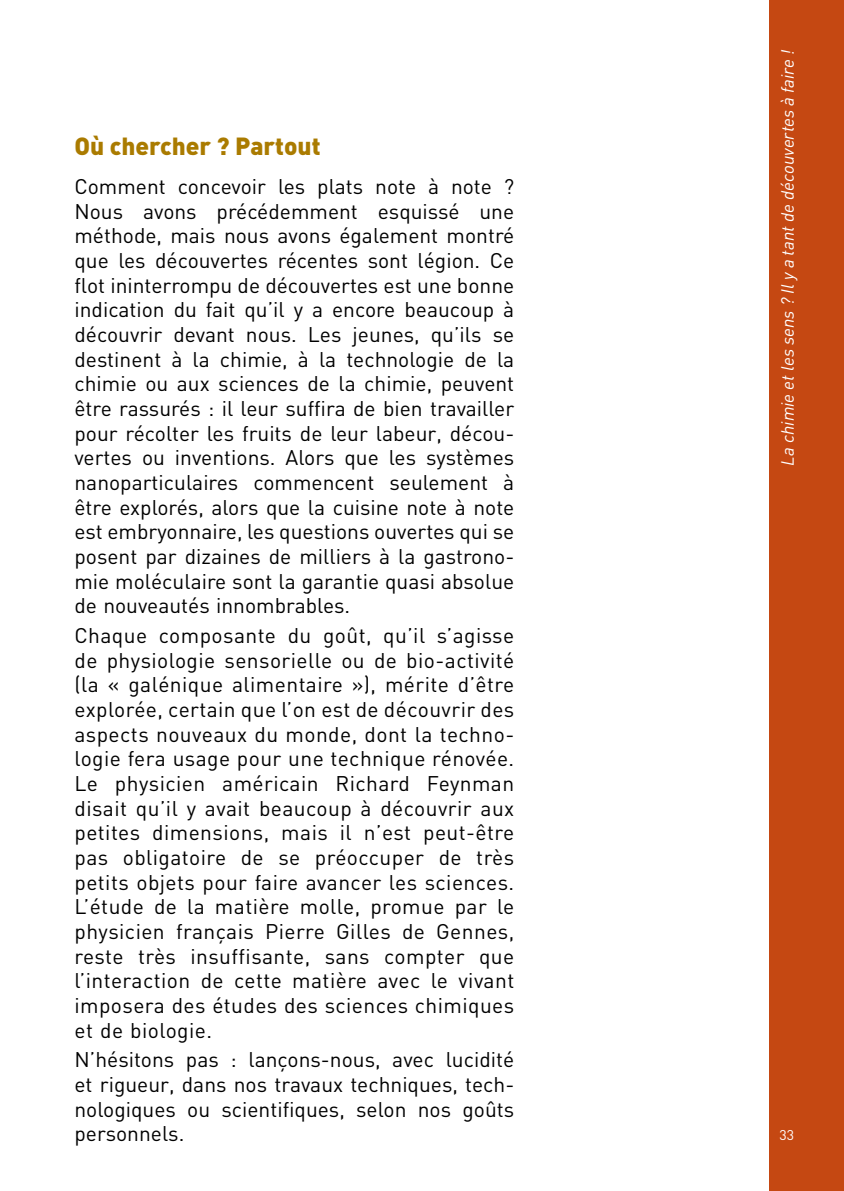
<style>
.page{position:relative;width:844px;height:1191px;background:#fff}
.page>*{position:absolute;margin:0;border:0;box-sizing:border-box;transform-origin:0 0}
.Conclusion_titre{font:900 24.5px "DIN";color:#aa7b00}
.Conclusion_txt{font:21px/24.7px "DIN";color:#000;text-align:justify}
.t1{font:italic 17.5px "DIN";color:#fff}
.t2{font:14px "DIN";color:#fff}
</style>
<div class="page">
<div style="left:769px;top:0;width:74px;height:1191px;background:#c54812"></div>
<p class="Conclusion_titre" style="left:74px;top:129px;width:247px">Où chercher ? Partout</p>
<p class="Conclusion_txt" style="left:74px;top:174px;width:441px">Comment concevoir les plats note à note ?<br>Nous avons précédemment esquissé une méthode, mais nous avons également montré que les découvertes récentes sont légion. Ce flot ininterrompu de découvertes est une bonne indication du fait qu’il y a encore beaucoup à découvrir devant nous. Les jeunes, qu’ils se destinent à la chimie, à la technologie de la chimie ou aux sciences de la chimie, peuvent être rassurés : il leur suffira de bien travailler pour récolter les fruits de leur labeur, décou&shy;vertes ou inventions. Alors que les systèmes nanoparticulaires commencent seulement à être explorés, alors que la cuisine note à note est embryonnaire, les questions ouvertes qui se posent par dizaines de milliers à la gastrono&shy;mie moléculaire sont la garantie quasi absolue de nouveautés innombrables.</p>
<p class="Conclusion_txt" style="left:74px;top:623px;width:441px">Chaque composante du goût, qu’il s’agisse de physiologie sensorielle ou de bio-activité (la « galénique alimentaire »), mérite d’être explorée, certain que l’on est de découvrir des aspects nouveaux du monde, dont la techno&shy;logie fera usage pour une technique rénovée.<br>Le physicien américain Richard Feynman disait qu’il y avait beaucoup à découvrir aux petites dimensions, mais il n’est peut-être pas obligatoire de se préoccuper de très petits objets pour faire avancer les sciences.<br>L’étude de la matière molle, promue par le physicien français Pierre Gilles de Gennes, reste très insuffisante, sans compter que l’interaction de cette matière avec le vivant imposera des études des sciences chimiques et de biologie.</p>
<p class="Conclusion_txt" style="left:74px;top:1047px;width:441px">N’hésitons pas : lançons-nous, avec lucidité et rigueur, dans nos travaux techniques, tech&shy;nologiques ou scientifiques, selon nos goûts personnels.</p>
<p class="t1" style="left:776px;top:465px;width:417px;rotate:-90deg">La chimie et les sens ? Il y a tant de découvertes à faire !</p>
<p class="t2" style="left:779px;top:1125px;width:16px">33</p>
</div>
